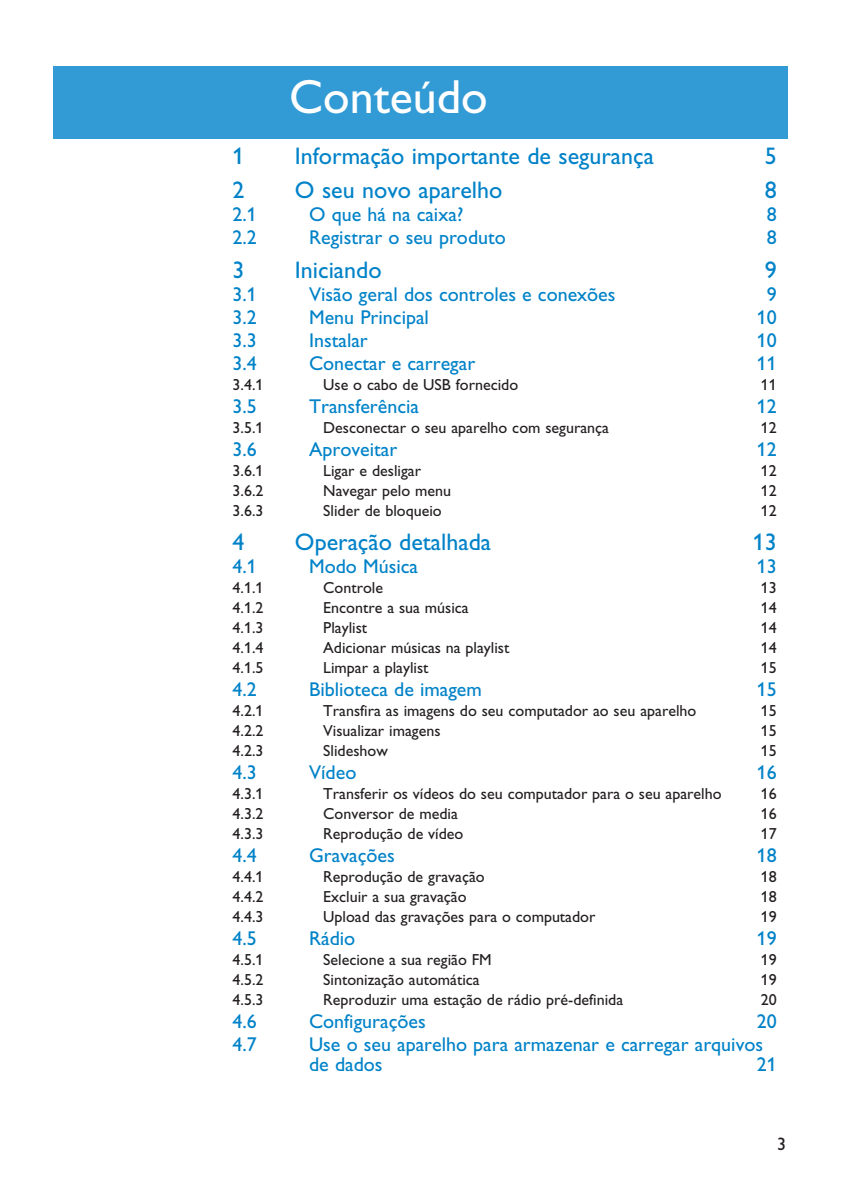
<style>
.page{position:relative;width:842px;height:1191px;background:#fff}
.page>*{position:absolute;margin:0;border:0;box-sizing:border-box;transform-origin:0 0}
.t1{font:48px "Gill Alt One";color:#fff}
.t2{font:24px "Gill Alt One";color:#0082c8}
.t3{font:20px/20px "Gill Alt One";color:#0082c8}
.t4{font:18px "Gill Alt One";color:#231f20}
.t5{font:16px "Gill Alt One";color:#231f20}
</style>
<div class="page">
<div style="left:54px;top:67px;width:734px;height:72px;background:#329bd5"></div>
<h1 class="t1" style="left:289px;top:80px;width:200px">Conteúdo</h1>
<h2 class="t2" style="left:233px;top:147px;width:13px">1</h2>
<h2 class="t2" style="left:295px;top:147px;width:360px">Informação importante de segurança</h2>
<h2 class="t2" style="left:765px;top:147px;width:13px">5</h2>
<h2 class="t2" style="left:233px;top:181px;width:13px">2</h2>
<h2 class="t2" style="left:295px;top:181px;width:209px">O seu novo aparelho</h2>
<h2 class="t2" style="left:765px;top:181px;width:13px">8</h2>
<p class="t3" style="left:233px;top:206px;width:26px">2.1</p>
<p class="t3" style="left:309px;top:206px;width:156px">O que há na caixa?</p>
<p class="t3" style="left:767px;top:206px;width:11px">8</p>
<p class="t3" style="left:233px;top:229px;width:26px">2.2</p>
<p class="t3" style="left:309px;top:229px;width:198px">Registrar o seu produto</p>
<p class="t3" style="left:767px;top:229px;width:11px">8</p>
<h2 class="t2" style="left:233px;top:261px;width:13px">3</h2>
<h2 class="t2" style="left:295px;top:261px;width:88px">Iniciando</h2>
<h2 class="t2" style="left:765px;top:261px;width:13px">9</h2>
<p class="t3" style="left:233px;top:286px;width:26px">3.1</p>
<p class="t3" style="left:309px;top:286px;width:308px">Visão geral dos controles e conexões</p>
<p class="t3" style="left:767px;top:286px;width:11px">9</p>
<p class="t3" style="left:233px;top:309px;width:26px">3.2</p>
<p class="t3" style="left:309px;top:309px;width:121px">Menu Principal</p>
<p class="t3" style="left:757px;top:309px;width:21px">10</p>
<p class="t3" style="left:233px;top:332px;width:26px">3.3</p>
<p class="t3" style="left:309px;top:332px;width:60px">Instalar</p>
<p class="t3" style="left:757px;top:332px;width:21px">10</p>
<p class="t3" style="left:233px;top:355px;width:26px">3.4</p>
<p class="t3" style="left:309px;top:355px;width:168px">Conectar e carregar</p>
<p class="t3" style="left:757px;top:355px;width:21px">11</p>
<p class="t5" style="left:233px;top:379px;width:32px">3.4.1</p>
<p class="t5" style="left:323px;top:379px;width:196px">Use o cabo de USB fornecido</p>
<p class="t5" style="left:761px;top:379px;width:17px">11</p>
<p class="t3" style="left:233px;top:398px;width:26px">3.5</p>
<p class="t3" style="left:309px;top:398px;width:111px">Transferência</p>
<p class="t3" style="left:757px;top:398px;width:21px">12</p>
<p class="t5" style="left:233px;top:422px;width:33px">3.5.1</p>
<p class="t5" style="left:323px;top:422px;width:287px">Desconectar o seu aparelho com segurança</p>
<p class="t5" style="left:761px;top:422px;width:17px">12</p>
<p class="t3" style="left:233px;top:441px;width:26px">3.6</p>
<p class="t3" style="left:309px;top:441px;width:90px">Aproveitar</p>
<p class="t3" style="left:757px;top:441px;width:21px">12</p>
<p class="t5" style="left:233px;top:465px;width:33px">3.6.1</p>
<p class="t5" style="left:323px;top:465px;width:99px">Ligar e desligar</p>
<p class="t5" style="left:761px;top:465px;width:17px">12</p>
<p class="t5" style="left:233px;top:485px;width:33px">3.6.2</p>
<p class="t5" style="left:323px;top:485px;width:129px">Navegar pelo menu</p>
<p class="t5" style="left:761px;top:485px;width:17px">12</p>
<p class="t5" style="left:233px;top:505px;width:33px">3.6.3</p>
<p class="t5" style="left:323px;top:505px;width:120px">Slider de bloqueio</p>
<p class="t5" style="left:761px;top:505px;width:17px">12</p>
<h2 class="t2" style="left:233px;top:533px;width:13px">4</h2>
<h2 class="t2" style="left:295px;top:533px;width:198px">Operação detalhada</h2>
<h2 class="t2" style="left:753px;top:533px;width:25px">13</h2>
<p class="t3" style="left:233px;top:558px;width:26px">4.1</p>
<p class="t3" style="left:309px;top:558px;width:110px">Modo Música</p>
<p class="t3" style="left:757px;top:558px;width:21px">13</p>
<p class="t5" style="left:233px;top:582px;width:33px">4.1.1</p>
<p class="t5" style="left:323px;top:582px;width:61px">Controle</p>
<p class="t5" style="left:761px;top:582px;width:17px">13</p>
<p class="t5" style="left:233px;top:602px;width:33px">4.1.2</p>
<p class="t5" style="left:323px;top:602px;width:147px">Encontre a sua música</p>
<p class="t5" style="left:761px;top:602px;width:17px">14</p>
<p class="t5" style="left:233px;top:622px;width:33px">4.1.3</p>
<p class="t5" style="left:323px;top:622px;width:45px">Playlist</p>
<p class="t5" style="left:761px;top:622px;width:17px">14</p>
<p class="t5" style="left:233px;top:642px;width:33px">4.1.4</p>
<p class="t5" style="left:323px;top:642px;width:188px">Adicionar músicas na playlist</p>
<p class="t5" style="left:761px;top:642px;width:17px">14</p>
<p class="t5" style="left:233px;top:662px;width:33px">4.1.5</p>
<p class="t5" style="left:323px;top:662px;width:107px">Limpar a playlist</p>
<p class="t5" style="left:761px;top:662px;width:17px">15</p>
<p class="t3" style="left:233px;top:681px;width:26px">4.2</p>
<p class="t3" style="left:309px;top:681px;width:174px">Biblioteca de imagem</p>
<p class="t3" style="left:757px;top:681px;width:21px">15</p>
<p class="t5" style="left:233px;top:705px;width:33px">4.2.1</p>
<p class="t5" style="left:323px;top:705px;width:375px">Transfira as imagens do seu computador ao seu aparelho</p>
<p class="t5" style="left:761px;top:705px;width:17px">15</p>
<p class="t5" style="left:233px;top:725px;width:33px">4.2.2</p>
<p class="t5" style="left:323px;top:725px;width:119px">Visualizar imagens</p>
<p class="t5" style="left:761px;top:725px;width:17px">15</p>
<p class="t5" style="left:233px;top:745px;width:33px">4.2.3</p>
<p class="t5" style="left:323px;top:745px;width:66px">Slideshow</p>
<p class="t5" style="left:761px;top:745px;width:17px">15</p>
<p class="t3" style="left:233px;top:764px;width:26px">4.3</p>
<p class="t3" style="left:309px;top:764px;width:49px">Vídeo</p>
<p class="t3" style="left:757px;top:764px;width:21px">16</p>
<p class="t5" style="left:233px;top:788px;width:33px">4.3.1</p>
<p class="t5" style="left:323px;top:788px;width:400px">Transferir os vídeos do seu computador para o seu aparelho</p>
<p class="t5" style="left:761px;top:788px;width:17px">16</p>
<p class="t5" style="left:233px;top:808px;width:33px">4.3.2</p>
<p class="t5" style="left:323px;top:808px;width:136px">Conversor de media</p>
<p class="t5" style="left:761px;top:808px;width:17px">16</p>
<p class="t5" style="left:233px;top:828px;width:33px">4.3.3</p>
<p class="t5" style="left:323px;top:828px;width:142px">Reprodução de vídeo</p>
<p class="t5" style="left:761px;top:828px;width:17px">17</p>
<p class="t3" style="left:233px;top:847px;width:26px">4.4</p>
<p class="t3" style="left:309px;top:847px;width:87px">Gravações</p>
<p class="t3" style="left:757px;top:847px;width:21px">18</p>
<p class="t5" style="left:233px;top:871px;width:32px">4.4.1</p>
<p class="t5" style="left:323px;top:871px;width:163px">Reprodução de gravação</p>
<p class="t5" style="left:761px;top:871px;width:17px">18</p>
<p class="t5" style="left:233px;top:891px;width:33px">4.4.2</p>
<p class="t5" style="left:323px;top:891px;width:145px">Excluir a sua gravação</p>
<p class="t5" style="left:761px;top:891px;width:17px">18</p>
<p class="t5" style="left:233px;top:911px;width:32px">4.4.3</p>
<p class="t5" style="left:323px;top:911px;width:274px">Upload das gravações para o computador</p>
<p class="t5" style="left:761px;top:911px;width:17px">19</p>
<p class="t3" style="left:233px;top:930px;width:26px">4.5</p>
<p class="t3" style="left:309px;top:930px;width:48px">Rádio</p>
<p class="t3" style="left:757px;top:930px;width:21px">19</p>
<p class="t5" style="left:233px;top:954px;width:32px">4.5.1</p>
<p class="t5" style="left:323px;top:954px;width:170px">Selecione a sua região FM</p>
<p class="t5" style="left:761px;top:954px;width:17px">19</p>
<p class="t5" style="left:233px;top:974px;width:33px">4.5.2</p>
<p class="t5" style="left:323px;top:974px;width:158px">Sintonização automática</p>
<p class="t5" style="left:761px;top:974px;width:17px">19</p>
<p class="t5" style="left:233px;top:994px;width:33px">4.5.3</p>
<p class="t5" style="left:323px;top:994px;width:301px">Reproduzir uma estação de rádio pré-definida</p>
<p class="t5" style="left:761px;top:994px;width:17px">20</p>
<p class="t3" style="left:233px;top:1013px;width:26px">4.6</p>
<p class="t3" style="left:309px;top:1013px;width:118px">Configurações</p>
<p class="t3" style="left:757px;top:1013px;width:21px">20</p>
<p class="t3" style="left:233px;top:1036px;width:26px">4.7</p>
<p class="t3" style="left:309px;top:1036px;width:456px">Use o seu aparelho para armazenar e carregar arquivos de dados</p>
<p class="t3" style="left:757px;top:1056px;width:21px">21</p>
<p class="t4" style="left:777px;top:1137px;width:10px">3</p>
</div>
